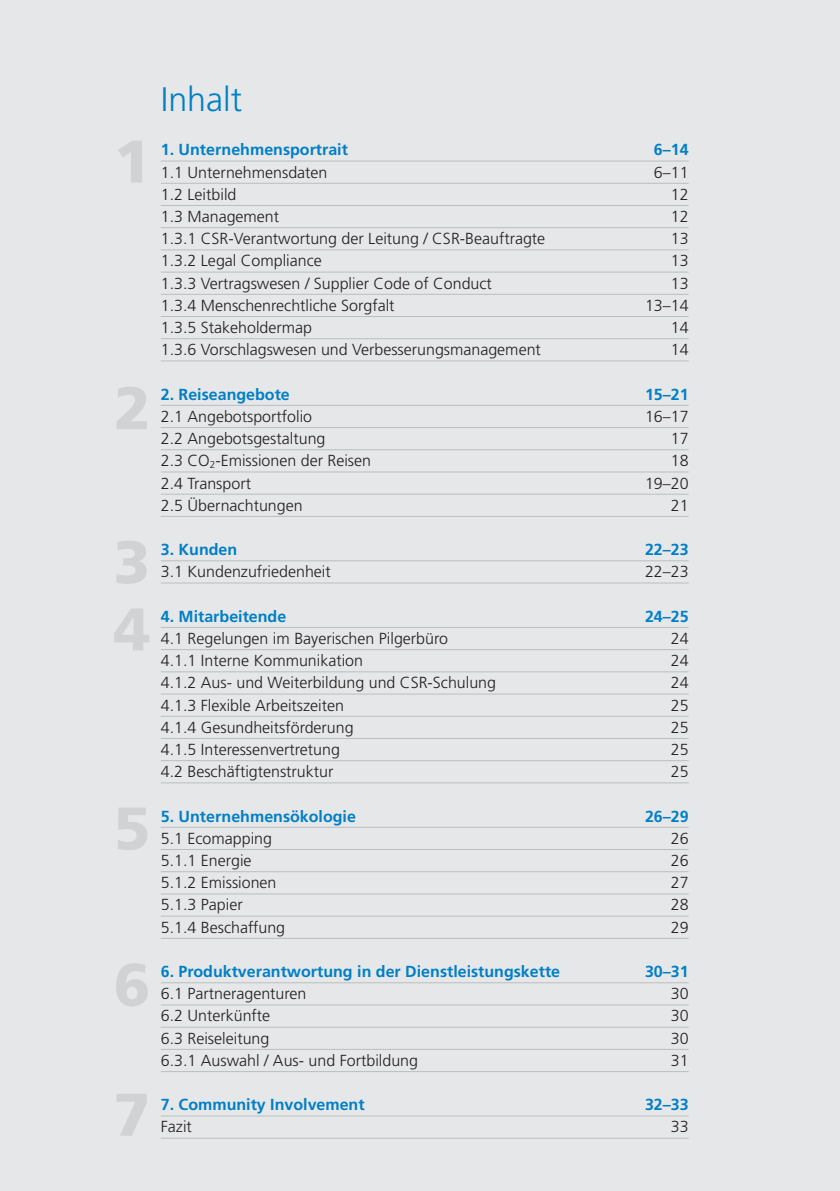
<style>
.page{position:relative;width:840px;height:1191px;background:#fff}
.page>*{position:absolute;margin:0;border:0;box-sizing:border-box;transform-origin:0 0}
.t1{font:900 60px/67.2px "Frutiger LT";color:#d1d2d4}
.t2{font:300 34px "Frutiger LT";color:#007fc5}
.t3{font:300 16px "Frutiger LT";color:#231f20}
.t4{font:700 16px "Frutiger LT";color:#007fc5}
</style>
<div class="page">
<div style="left:0;top:0;width:839px;height:1191px;background:#e6e7e9"></div>
<hr style="left:161px;top:161px;width:527px;height:1px;background:#bcbdc0">
<hr style="left:161px;top:183px;width:527px;height:1px;background:#bcbdc0">
<hr style="left:161px;top:205px;width:527px;height:1px;background:#bcbdc0">
<hr style="left:161px;top:227px;width:527px;height:1px;background:#bcbdc0">
<hr style="left:161px;top:249px;width:527px;height:1px;background:#bcbdc0">
<hr style="left:161px;top:272px;width:527px;height:1px;background:#bcbdc0">
<hr style="left:161px;top:294px;width:527px;height:1px;background:#bcbdc0">
<hr style="left:161px;top:316px;width:527px;height:1px;background:#bcbdc0">
<hr style="left:161px;top:338px;width:527px;height:1px;background:#bcbdc0">
<hr style="left:161px;top:360px;width:527px;height:1px;background:#bcbdc0">
<hr style="left:161px;top:405px;width:527px;height:1px;background:#bcbdc0">
<hr style="left:161px;top:427px;width:527px;height:1px;background:#bcbdc0">
<hr style="left:161px;top:449px;width:527px;height:1px;background:#bcbdc0">
<hr style="left:161px;top:471px;width:527px;height:1px;background:#bcbdc0">
<hr style="left:161px;top:494px;width:527px;height:1px;background:#bcbdc0">
<hr style="left:161px;top:516px;width:527px;height:1px;background:#bcbdc0">
<hr style="left:161px;top:560px;width:527px;height:1px;background:#bcbdc0">
<hr style="left:161px;top:582px;width:527px;height:1px;background:#bcbdc0">
<hr style="left:161px;top:627px;width:527px;height:1px;background:#bcbdc0">
<hr style="left:161px;top:649px;width:527px;height:1px;background:#bcbdc0">
<hr style="left:161px;top:671px;width:527px;height:1px;background:#bcbdc0">
<hr style="left:161px;top:693px;width:527px;height:1px;background:#bcbdc0">
<hr style="left:161px;top:716px;width:527px;height:1px;background:#bcbdc0">
<hr style="left:161px;top:738px;width:527px;height:1px;background:#bcbdc0">
<hr style="left:161px;top:760px;width:527px;height:1px;background:#bcbdc0">
<hr style="left:161px;top:782px;width:527px;height:1px;background:#bcbdc0">
<hr style="left:161px;top:827px;width:527px;height:1px;background:#bcbdc0">
<hr style="left:161px;top:849px;width:527px;height:1px;background:#bcbdc0">
<hr style="left:161px;top:871px;width:527px;height:1px;background:#bcbdc0">
<hr style="left:161px;top:893px;width:527px;height:1px;background:#bcbdc0">
<hr style="left:161px;top:915px;width:527px;height:1px;background:#bcbdc0">
<hr style="left:161px;top:938px;width:527px;height:1px;background:#bcbdc0">
<hr style="left:161px;top:982px;width:527px;height:1px;background:#bcbdc0">
<hr style="left:161px;top:1004px;width:527px;height:1px;background:#bcbdc0">
<hr style="left:161px;top:1026px;width:527px;height:1px;background:#bcbdc0">
<hr style="left:161px;top:1049px;width:527px;height:1px;background:#bcbdc0">
<hr style="left:161px;top:1071px;width:527px;height:1px;background:#bcbdc0">
<hr style="left:161px;top:1115px;width:527px;height:1px;background:#bcbdc0">
<hr style="left:161px;top:1137px;width:527px;height:1px;background:#bcbdc0">
<h1 class="t1" style="left:114px;top:128px;width:38px">1</h1>
<h1 class="t1" style="left:114px;top:374px;width:38px">2</h1>
<h1 class="t1" style="left:114px;top:528px;width:38px">3<br>4</h1>
<h1 class="t1" style="left:114px;top:794px;width:38px">5</h1>
<h1 class="t1" style="left:114px;top:919px;width:38px;line-height:129.8px">6<br>7</h1>
<h2 class="t2" style="left:161px;top:80px;width:83px">Inhalt</h2>
<p class="t4" style="left:161px;top:140px;width:188px">1. Unternehmensportrait</p>
<p class="t4" style="left:653px;top:140px;width:36px">6–14</p>
<p class="t3" style="left:161px;top:163px;width:168px">1.1 Unternehmensdaten</p>
<p class="t3" style="left:653px;top:163px;width:36px">6–11</p>
<p class="t3" style="left:161px;top:185px;width:77px">1.2 Leitbild</p>
<p class="t3" style="left:670px;top:185px;width:19px">12</p>
<p class="t3" style="left:161px;top:207px;width:120px">1.3 Management</p>
<p class="t3" style="left:670px;top:207px;width:19px">12</p>
<p class="t3" style="left:161px;top:230px;width:386px">1.3.1 CSR-Verantwortung der Leitung / CSR-Beauftragte</p>
<p class="t3" style="left:670px;top:230px;width:19px">13</p>
<p class="t3" style="left:161px;top:252px;width:162px">1.3.2 Legal Compliance</p>
<p class="t3" style="left:670px;top:252px;width:19px">13</p>
<p class="t3" style="left:161px;top:274px;width:332px">1.3.3 Vertragswesen / Supplier Code of Conduct</p>
<p class="t3" style="left:670px;top:274px;width:19px">13</p>
<p class="t3" style="left:161px;top:296px;width:235px">1.3.4 Menschenrechtliche Sorgfalt</p>
<p class="t3" style="left:644px;top:296px;width:45px">13–14</p>
<p class="t3" style="left:161px;top:318px;width:153px">1.3.5 Stakeholdermap</p>
<p class="t3" style="left:670px;top:318px;width:19px">14</p>
<p class="t3" style="left:161px;top:341px;width:381px">1.3.6 Vorschlagswesen und Verbesserungsmanagement</p>
<p class="t3" style="left:670px;top:341px;width:19px">14</p>
<p class="t4" style="left:161px;top:385px;width:130px">2. Reiseangebote</p>
<p class="t4" style="left:644px;top:385px;width:45px">15–21</p>
<p class="t3" style="left:161px;top:407px;width:153px">2.1 Angebotsportfolio</p>
<p class="t3" style="left:644px;top:407px;width:45px">16–17</p>
<p class="t3" style="left:161px;top:429px;width:166px">2.2 Angebotsgestaltung</p>
<p class="t3" style="left:670px;top:429px;width:19px">17</p>
<p class="t3" style="left:161px;top:452px;width:212px">2.3 CO<sub>2</sub>-Emissionen der Reisen</p>
<p class="t3" style="left:670px;top:452px;width:19px">18</p>
<p class="t3" style="left:161px;top:474px;width:92px">2.4 Transport</p>
<p class="t3" style="left:644px;top:474px;width:45px">19–20</p>
<p class="t3" style="left:161px;top:496px;width:143px">2.5 Übernachtungen</p>
<p class="t3" style="left:670px;top:496px;width:19px">21</p>
<p class="t4" style="left:161px;top:540px;width:78px">3. Kunden</p>
<p class="t4" style="left:644px;top:540px;width:45px">22–23</p>
<p class="t3" style="left:161px;top:563px;width:171px">3.1 Kundenzufriedenheit</p>
<p class="t3" style="left:644px;top:563px;width:45px">22–23</p>
<p class="t4" style="left:161px;top:607px;width:127px">4. Mitarbeitende</p>
<p class="t4" style="left:644px;top:607px;width:45px">24–25</p>
<p class="t3" style="left:161px;top:629px;width:288px">4.1 Regelungen im Bayerischen Pilgerbüro</p>
<p class="t3" style="left:670px;top:629px;width:19px">24</p>
<p class="t3" style="left:161px;top:651px;width:204px">4.1.1 Interne Kommunikation</p>
<p class="t3" style="left:670px;top:651px;width:19px">24</p>
<p class="t3" style="left:161px;top:674px;width:336px">4.1.2 Aus- und Weiterbildung und CSR-Schulung</p>
<p class="t3" style="left:670px;top:674px;width:19px">24</p>
<p class="t3" style="left:161px;top:696px;width:185px">4.1.3 Flexible Arbeitszeiten</p>
<p class="t3" style="left:670px;top:696px;width:19px">25</p>
<p class="t3" style="left:161px;top:718px;width:194px">4.1.4 Gesundheitsförderung</p>
<p class="t3" style="left:670px;top:718px;width:19px">25</p>
<p class="t3" style="left:161px;top:740px;width:181px">4.1.5 Interessenvertretung</p>
<p class="t3" style="left:670px;top:740px;width:19px">25</p>
<p class="t3" style="left:161px;top:762px;width:174px">4.2 Beschäftigtenstruktur</p>
<p class="t3" style="left:670px;top:762px;width:19px">25</p>
<p class="t4" style="left:161px;top:806px;width:196px">5. Unternehmensökologie</p>
<p class="t4" style="left:644px;top:806px;width:45px">26–29</p>
<p class="t3" style="left:161px;top:829px;width:113px">5.1 Ecomapping</p>
<p class="t3" style="left:670px;top:829px;width:19px">26</p>
<p class="t3" style="left:161px;top:851px;width:92px">5.1.1 Energie</p>
<p class="t3" style="left:670px;top:851px;width:19px">26</p>
<p class="t3" style="left:161px;top:873px;width:117px">5.1.2 Emissionen</p>
<p class="t3" style="left:670px;top:873px;width:19px">27</p>
<p class="t3" style="left:161px;top:895px;width:83px">5.1.3 Papier</p>
<p class="t3" style="left:670px;top:895px;width:19px">28</p>
<p class="t3" style="left:161px;top:918px;width:126px">5.1.4 Beschaffung</p>
<p class="t3" style="left:670px;top:918px;width:19px">29</p>
<p class="t4" style="left:161px;top:962px;width:400px">6. Produktverantwortung in der Dienstleistungskette</p>
<p class="t4" style="left:644px;top:962px;width:45px">30–31</p>
<p class="t3" style="left:161px;top:984px;width:147px">6.1 Partneragenturen</p>
<p class="t3" style="left:670px;top:984px;width:19px">30</p>
<p class="t3" style="left:161px;top:1006px;width:111px">6.2 Unterkünfte</p>
<p class="t3" style="left:670px;top:1006px;width:19px">30</p>
<p class="t3" style="left:161px;top:1029px;width:110px">6.3 Reiseleitung</p>
<p class="t3" style="left:670px;top:1029px;width:19px">30</p>
<p class="t3" style="left:161px;top:1051px;width:259px">6.3.1 Auswahl / Aus- und Fortbildung</p>
<p class="t3" style="left:670px;top:1051px;width:19px">31</p>
<p class="t4" style="left:161px;top:1095px;width:205px">7. Community Involvement</p>
<p class="t4" style="left:644px;top:1095px;width:45px">32–33</p>
<p class="t3" style="left:161px;top:1117px;width:33px">Fazit</p>
<p class="t3" style="left:670px;top:1117px;width:19px">33</p>
</div>
